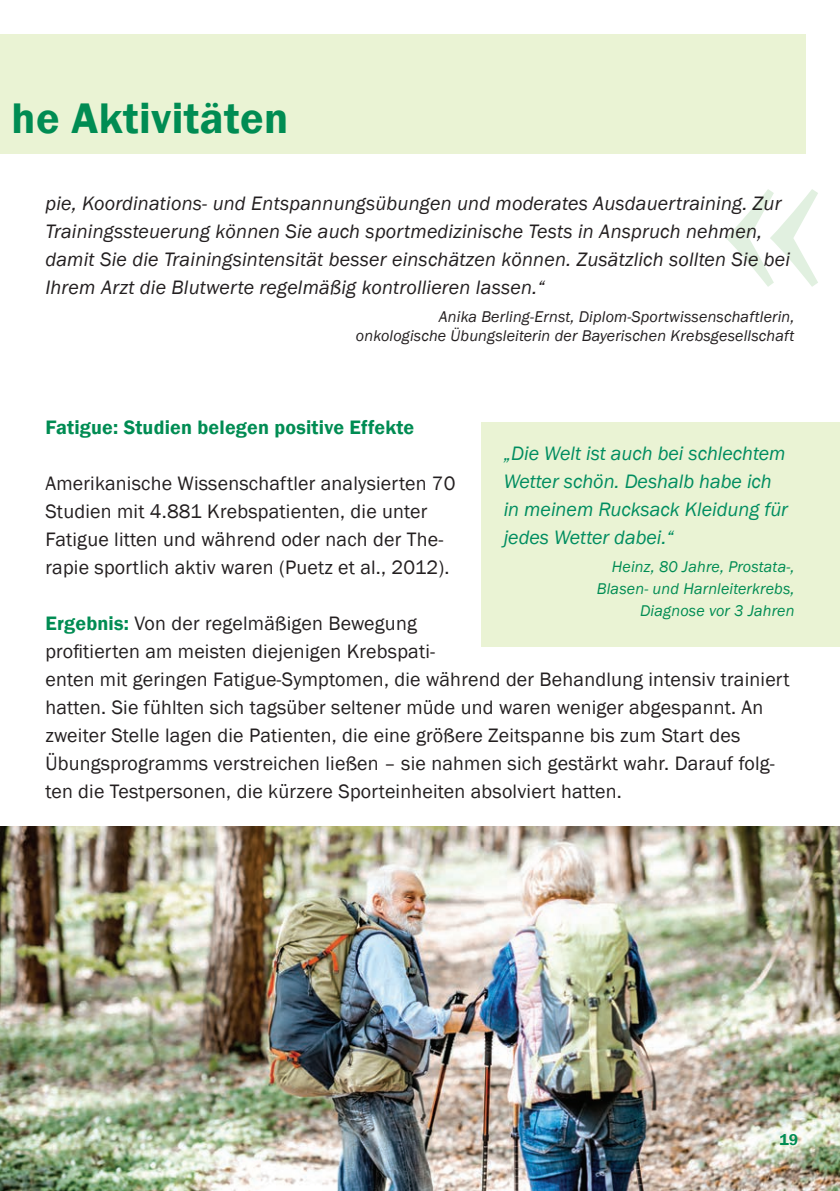
<style>
.page{position:relative;width:840px;height:1191px;background:#fff}
.page>*{position:absolute;margin:0;border:0;box-sizing:border-box;transform-origin:0 0}
.t1{font:600 44px "Franklin Gothic";letter-spacing:.01em;color:#008c53}
.t2{font:20px/28px "Franklin Gothic";letter-spacing:.01em;color:#231f20}
.t3{font:italic 20px/28px "Franklin Gothic";letter-spacing:.01em;color:#231f20}
.t4{font:italic 20px/28px "Franklin Gothic";color:#008d60}
.t5{font:600 20px "Franklin Gothic";letter-spacing:.01em;color:#008c53}
.t6{font:italic 16px/19.2px "Franklin Gothic";letter-spacing:.01em;color:#231f20;text-align:right}
.t7{font:italic 16px/22px "Franklin Gothic";letter-spacing:.01em;color:#008c53;text-align:right}
.t8{font:600 16px "Franklin Gothic";color:#008c53}
.s1{font-weight:600;color:#008c53}
</style>
<div class="page">
<img style="left:0;top:826px;width:839px;height:365px">
<div style="left:0;top:34px;width:805px;height:120px;background:#eaf3d4"></div>
<svg style="left:726px;top:189px;width:91px;height:98px"></svg>
<div style="left:480px;top:422px;width:359px;height:224px;background:#eaf3d4"></div>
<h1 class="t1" style="left:12px;top:91px;width:278px">he Aktivitäten</h1>
<p class="t3" style="left:45px;top:190px;width:745px">pie, Koordinations- und Entspannungsübungen und moderates Ausdauertraining. Zur Trainingssteuerung können Sie auch sportmedizinische Tests in Anspruch nehmen, damit Sie die Trainingsintensität besser einschätzen können. Zusätzlich sollten Sie bei Ihrem Arzt die Blutwerte regelmäßig kontrollieren lassen.“</p>
<p class="t6" style="left:356px;top:307px;width:440px">Anika Berling-Ernst, Diplom-Sportwissenschaftlerin, onkologische Übungsleiterin der Bayerischen Krebsgesellschaft</p>
<p class="t5" style="left:45px;top:415px;width:370px">Fatigue: Studien belegen positive Effekte</p>
<p class="t2" style="left:45px;top:470px;width:411px">Amerikanische Wissenschaftler analysierten 70<br>Studien mit 4.881 Krebspatienten, die unter Fatigue litten und während oder nach der The&shy;rapie sportlich aktiv waren (Puetz et al., 2012).</p>
<p class="t2" style="left:45px;top:610px;width:745px"><span class="s1">Ergebnis:</span> Von der regelmäßigen Bewegung<br>profitierten am meisten diejenigen Krebspati-<br>enten mit geringen Fatigue-Symptomen, die während der Behandlung intensiv trainiert hatten. Sie fühlten sich tagsüber seltener müde und waren weniger abgespannt. An zweiter Stelle lagen die Patienten, die eine größere Zeitspanne bis zum Start des Übungsprogramms verstreichen ließen – sie nahmen sich gestärkt wahr. Darauf folg&shy;ten die Testpersonen, die kürzere Sporteinheiten absolviert hatten.</p>
<p class="t4" style="left:503px;top:439px;width:286px">„Die Welt ist auch bei schlechtem<br>Wetter schön. Deshalb habe ich in meinem Rucksack Kleidung für jedes Wetter dabei.“</p>
<p class="t7" style="left:596px;top:556px;width:199px">Heinz, 80 Jahre, Prostata-,<br>Blasen- und Harnleiterkrebs,<br>Diagnose vor 3 Jahren</p>
<p class="t8" style="left:779px;top:1130px;width:20px">19</p>
</div>
